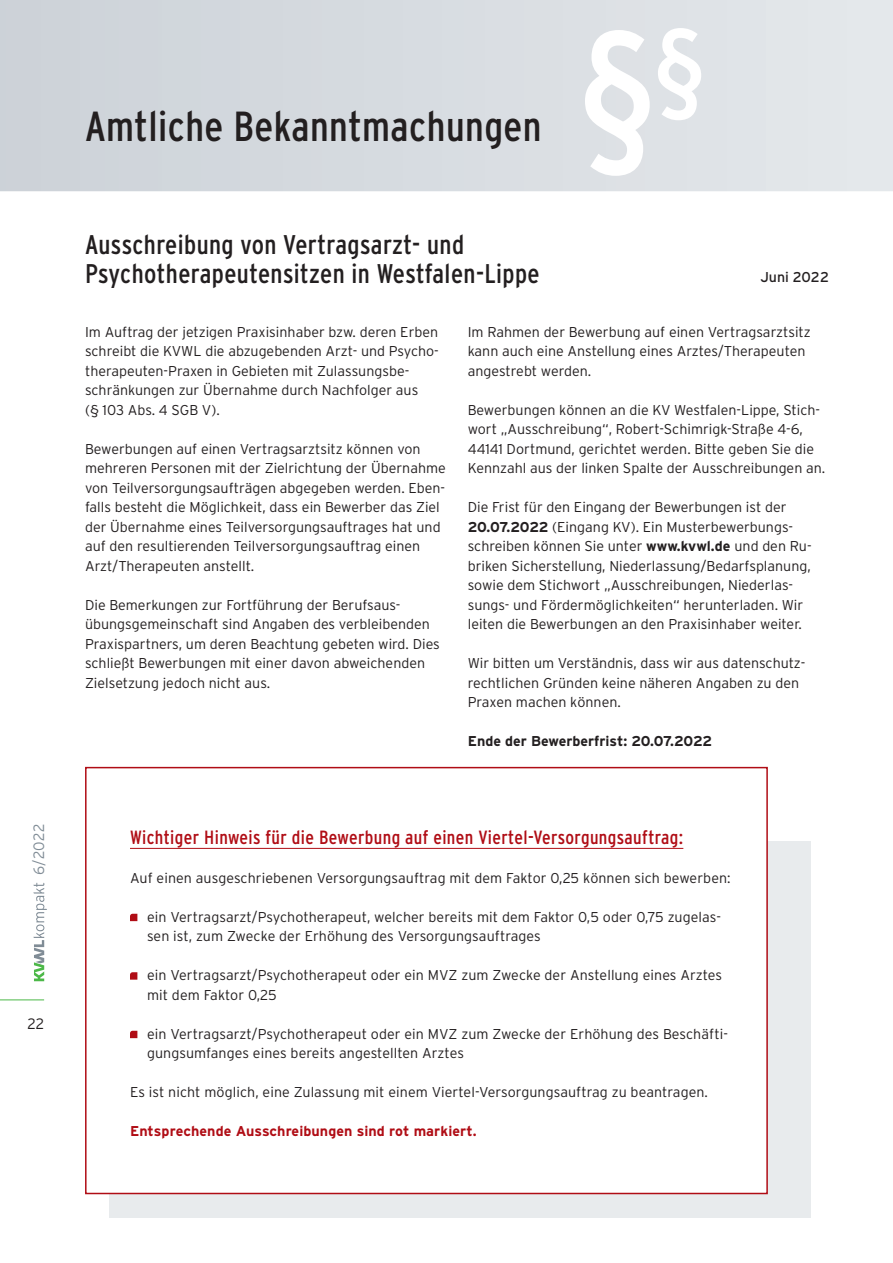
<style>
.page{position:relative;width:893px;height:1263px;background:#fff}
.page>*{position:absolute;margin:0;border:0;box-sizing:border-box;transform-origin:0 0}
.t1{font:condensed 42px "Interstate";letter-spacing:.01em;color:#231f20}
.t2{font:condensed 27px/28.5px "Interstate";letter-spacing:.015em;color:#231f20}
.t3{font:condensed 19.2px "Interstate";letter-spacing:.02em;color:#b00d15}
.t4{font:300 15px "Interstate";color:#808c96}
.t5{font:300 15px "Interstate";color:#231f20}
.t6{font:300 14.25px/19.5px "Interstate";color:#231f20}
.t7{font:700 14.25px "Interstate";letter-spacing:.005em;color:#b00d15}
.t8{font:700 14.25px "Interstate";color:#231f20}
.t9{font:14.25px "Interstate";color:#231f20}
.s1{font-weight:700}
</style>
<div class="page">
<hr style="left:0;top:999px;width:44px;height:1px;background:#4cb848">
<svg style="left:33px;top:883px;width:14px;height:98px"></svg>
<div style="left:109px;top:841px;width:701px;height:376px;background:#e8ebed"></div>
<div style="left:85px;top:767px;width:683px;height:427px;background:#fff;border:2px solid #b00d15"></div>
<hr style="left:130px;top:848px;width:553px;height:1px;background:#b00d15">
<svg style="left:130px;top:914px;width:7px;height:7px"></svg>
<svg style="left:130px;top:972px;width:7px;height:8px"></svg>
<svg style="left:130px;top:1031px;width:7px;height:7px"></svg>
<svg style="left:0;top:0;width:893px;height:191px;background:#d7dce1"></svg>
<svg style="left:585px;top:30px;width:65px;height:146px"></svg>
<svg style="left:658px;top:28px;width:43px;height:92px"></svg>
<p class="t4" style="left:30px;top:875px;width:52px;rotate:-90deg">6/2022</p>
<p class="t5" style="left:28px;top:1015px;width:18px">22</p>
<h1 class="t1" style="left:85px;top:101px;width:458px">Amtliche Bekanntmachungen</h1>
<h2 class="t2" style="left:85px;top:230px;width:456px">Ausschreibung von Vertragsarzt- und<br>Psychotherapeutensitzen in Westfalen-Lippe</h2>
<p class="t6" style="left:85px;top:322px;width:355px">Im Auftrag der jetzigen Praxisinhaber bzw. deren Erben schreibt die KVWL die abzugebenden Arzt- und Psycho&shy;therapeuten-Praxen in Gebieten mit Zulassungsbe&shy;schränkungen zur Übernahme durch Nachfolger aus<br>(§ 103 Abs. 4 SGB V).</p>
<p class="t6" style="left:85px;top:439px;width:362px">Bewerbungen auf einen Vertragsarztsitz können von mehreren Personen mit der Zielrichtung der Übernahme von Teilversorgungsaufträgen abgegeben werden. Eben&shy;falls besteht die Möglichkeit, dass ein Bewerber das Ziel der Übernahme eines Teilversorgungsauftrages hat und auf den resultierenden Teilversorgungsauftrag einen Arzt/Therapeuten anstellt.</p>
<p class="t6" style="left:85px;top:595px;width:356px">Die Bemerkungen zur Fortführung der Berufsaus&shy;übungsgemeinschaft sind Angaben des verbleibenden Praxispartners, um deren Beachtung gebeten wird. Dies schließt Bewerbungen mit einer davon abweichenden Zielsetzung jedoch nicht aus.</p>
<p class="t9" style="left:760px;top:269px;width:70px">Juni 2022</p>
<p class="t6" style="left:468px;top:322px;width:344px">Im Rahmen der Bewerbung auf einen Vertragsarztsitz kann auch eine Anstellung eines Arztes/Therapeuten angestrebt werden.</p>
<p class="t6" style="left:468px;top:400px;width:359px">Bewerbungen können an die KV Westfalen-Lippe, Stich&shy;wort „Ausschreibung“, Robert-Schimrigk-Straße 4-6, 44141 Dortmund, gerichtet werden. Bitte geben Sie die Kennzahl aus der linken Spalte der Ausschreibungen an.</p>
<p class="t6" style="left:468px;top:497px;width:345px">Die Frist für den Eingang der Bewerbungen ist der <span class="s1">20.07.2022</span> (Eingang KV). Ein Musterbewerbungs&shy;schreiben können Sie unter <span class="s1">www.kvwl.de</span> und den Ru&shy;briken Sicherstellung, Niederlassung/Bedarfsplanung, sowie dem Stichwort „Ausschreibungen, Niederlas&shy;sungs- und Fördermöglichkeiten“ herunterladen. Wir leiten die Bewerbungen an den Praxisinhaber weiter.</p>
<p class="t6" style="left:468px;top:653px;width:339px">Wir bitten um Verständnis, dass wir aus datenschutz&shy;rechtlichen Gründen keine näheren Angaben zu den<br>Praxen machen können.</p>
<p class="t8" style="left:468px;top:732px;width:246px">Ende der Bewerberfrist: 20.07.2022</p>
<h3 class="t3" style="left:130px;top:825px;width:555px">Wichtiger Hinweis für die Bewerbung auf einen Viertel-Versorgungsauftrag:</h3>
<p class="t6" style="left:130px;top:868px;width:602px">Auf einen ausgeschriebenen Versorgungsauftrag mit dem Faktor 0,25 können sich bewerben:</p>
<p class="t6" style="left:147px;top:907px;width:575px">ein Vertragsarzt/Psychotherapeut, welcher bereits mit dem Faktor 0,5 oder 0,75 zugelas&shy;sen ist, zum Zwecke der Erhöhung des Versorgungsauftrages</p>
<p class="t6" style="left:147px;top:965px;width:577px">ein Vertragsarzt/Psychotherapeut oder ein MVZ zum Zwecke der Anstellung eines Arztes mit dem Faktor 0,25</p>
<p class="t6" style="left:147px;top:1024px;width:582px">ein Vertragsarzt/Psychotherapeut oder ein MVZ zum Zwecke der Erhöhung des Beschäfti&shy;gungsumfanges eines bereits angestellten Arztes</p>
<p class="t6" style="left:130px;top:1082px;width:579px">Es ist nicht möglich, eine Zulassung mit einem Viertel-Versorgungsauftrag zu beantragen.</p>
<p class="t7" style="left:130px;top:1123px;width:348px">Entsprechende Ausschreibungen sind rot markiert.</p>
</div>
